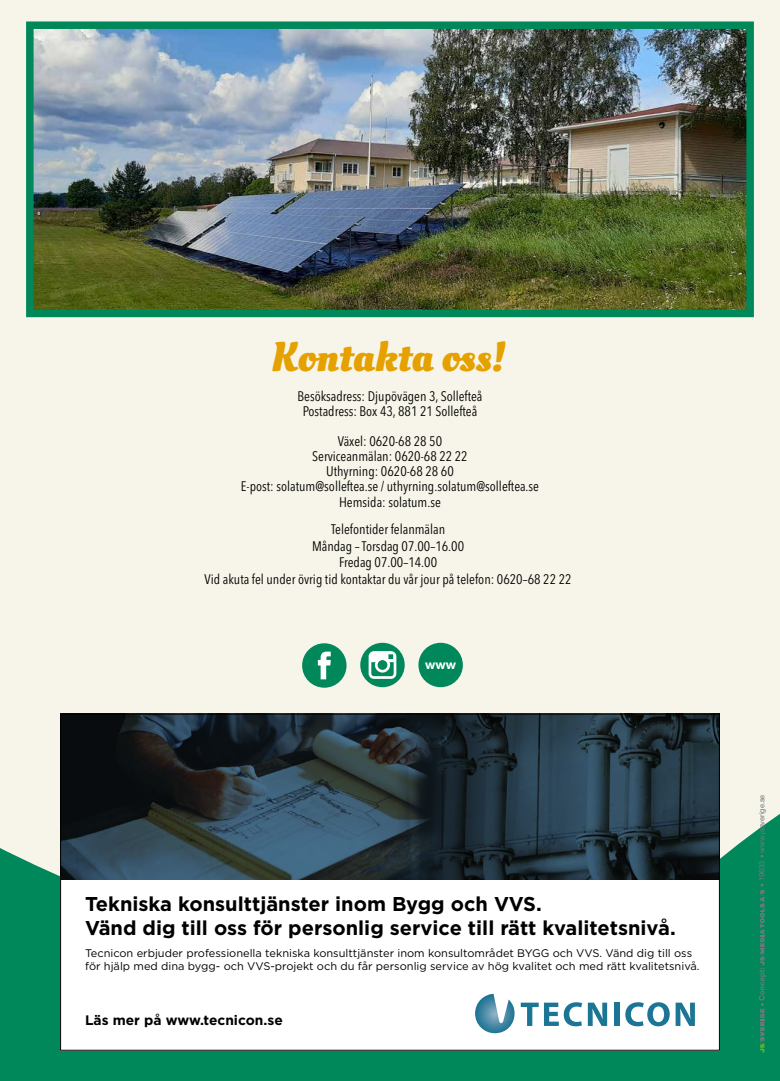
<style>
.page{position:relative;width:780px;height:1081px;background:#f7f5e9}
.page>*{position:absolute;margin:0;border:0;box-sizing:border-box;transform-origin:0 0}
.t1{font:700 41.25px "Oleo Script";color:#e5a100}
.t2{font:700 20px/24px "Gotham";color:#000}
.t3{font:condensed 13.75px/15px "Avenir Next LT Pro";color:#000;text-align:center}
.t4{font:700 13.75px "Gotham";color:#000}
.t5{font:700 12.62px "Helvetica Neue LT Std";color:#fff}
.t6{font:11px/13.2px "Gotham";color:#000}
.t7{font:7.5px "Helvetica Neue LT Std";color:#73797d}
</style>
<div class="page">
<svg style="left:0;top:642px;width:780px;height:439px"></svg>
<svg style="left:759px;top:889px;width:6px;height:163px"></svg>
<div style="left:60px;top:714px;width:659px;height:336px;background:#fff"></div>
<svg style="left:520px;top:1002px;width:18px;height:24px"></svg>
<svg style="left:544px;top:1002px;width:63px;height:24px"></svg>
<div style="left:614px;top:1002px;width:5px;height:24px;background:#1c7594"></div>
<svg style="left:625px;top:1002px;width:44px;height:24px"></svg>
<svg style="left:675px;top:1002px;width:19px;height:24px"></svg>
<svg style="left:475px;top:994px;width:39px;height:39px"></svg>
<svg style="left:62px;top:716px;width:655px;height:164px;background:#24343e"></svg>
<img style="left:35px;top:30px;width:709px;height:278px">
<div style="left:26px;top:21px;width:727px;height:296px;border:8px solid #00885b"></div>
<div style="left:302px;top:643px;width:44px;height:45px;background:#00885b;border-radius:50%"></div>
<svg style="left:318px;top:651px;width:13px;height:28px"></svg>
<div style="left:360px;top:643px;width:44px;height:44px;background:#00885b;border-radius:50%"></div>
<svg style="left:368px;top:651px;width:28px;height:28px"></svg>
<div style="left:418px;top:643px;width:45px;height:44px;background:#00885b;border-radius:50%"></div>
<h1 class="t1" style="left:271px;top:332px;width:236px">Kontakta oss!</h1>
<p class="t3" style="left:297px;top:388px;width:186px">Besöksadress: Djupövägen 3, Sollefteå<br>Postadress: Box 43, 881 21 Sollefteå</p>
<p class="t3" style="left:241px;top:433px;width:300px">Växel: 0620-68 28 50<br>Serviceanmälan: 0620-68 22 22<br>Uthyrning: 0620-68 28 60<br>E-post: solatum@solleftea.se / uthyrning.solatum@solleftea.se</p>
<p class="t3" style="left:339px;top:495px;width:103px">Hemsida: solatum.se</p>
<p class="t3" style="left:205px;top:521px;width:368px;line-height:16.5px">Telefontider felanmälan<br>Måndag – Torsdag 07.00–16.00<br>Fredag 07.00–14.00<br>Vid akuta fel under övrig tid kontaktar du vår jour på telefon: 0620–68 22 22</p>
<p class="t5" style="left:425px;top:657px;width:32px">www</p>
<h2 class="t2" style="left:85px;top:892px;width:592px">Tekniska konsulttjänster inom Bygg och VVS.<br>Vänd dig till oss för personlig service till rätt kvalitetsnivå.</h2>
<p class="t6" style="left:85px;top:946px;width:616px">Tecnicon erbjuder professionella tekniska konsulttjänster inom konsultområdet BYGG och VVS. Vänd dig till oss för hjälp med dina bygg- och VVS-projekt och du får personlig service av hög kvalitet och med rätt kvalitetsnivå.</p>
<p class="t4" style="left:85px;top:1010px;width:199px">Läs mer på www.tecnicon.se</p>
<p class="t7" style="left:757px;top:887px;width:94px;rotate:-90deg">• 19633 • www.jssverige.se</p>
</div>
